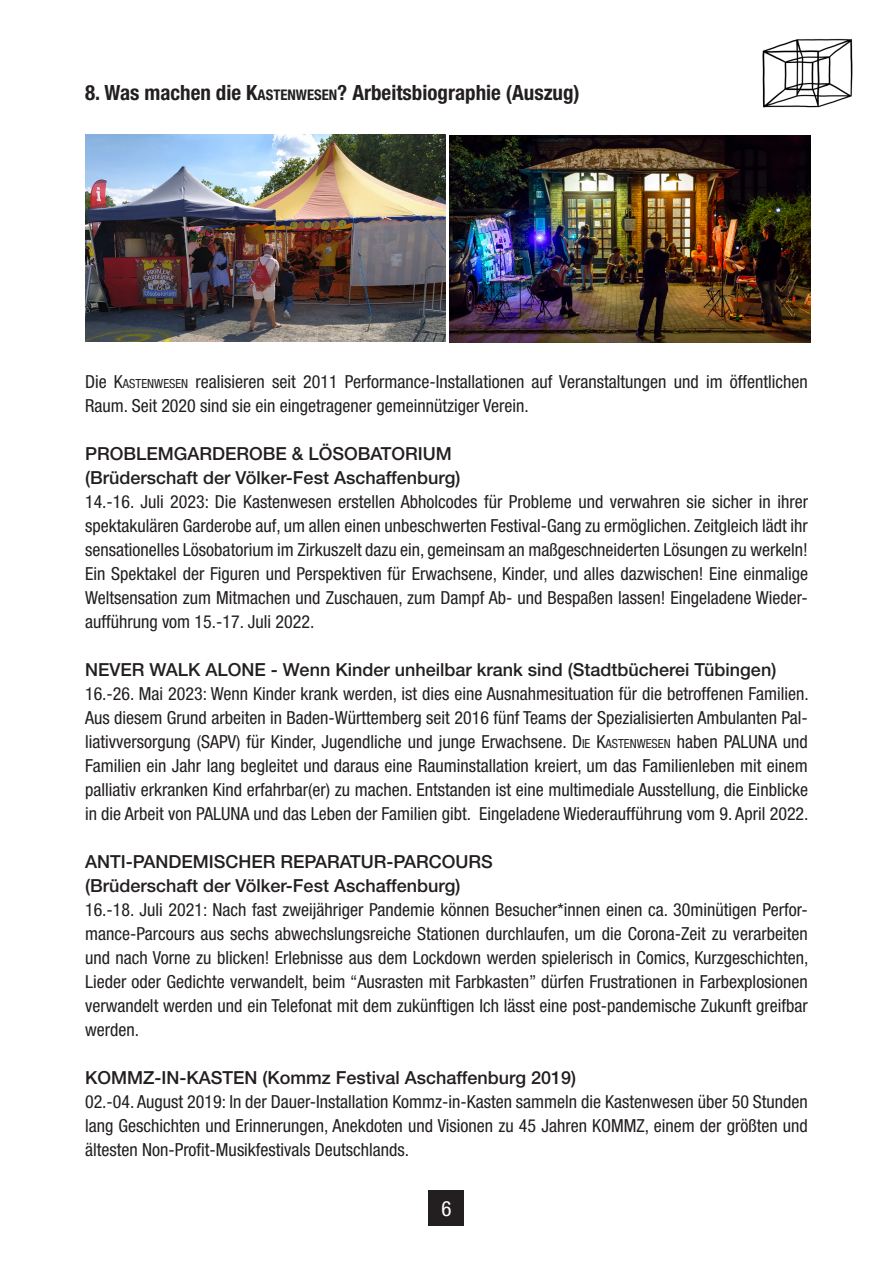
<style>
.page{position:relative;width:893px;height:1263px;background:#fff}
.page>*{position:absolute;margin:0;border:0;box-sizing:border-box;transform-origin:0 0}
.Header_Neu{font:700 condensed 21px "Helvetica Neue LT Std";color:#231f20}
.t1{font:condensed 21px "Helvetica Neue LT Std";color:#fff}
.copy{font:condensed 18px/24px "Helvetica Neue LT Std";color:#231f20;text-align:justify}
.copy-2{font:500 18px "Helvetica Neue LT Std";color:#231f20}
.s1{font-style:inherit}
.s2{font-size:14.7px}
.s3{font-size:12.6px}
</style>
<div class="page">
<div style="left:429px;top:1190px;width:35px;height:35px;background:#231f20"></div>
<img style="left:762px;top:38px;width:91px;height:70px">
<img style="left:450px;top:135px;width:360px;height:208px">
<img style="left:85px;top:134px;width:361px;height:208px">
<p class="Header_Neu" style="left:85px;top:80px;width:496px">8. Was machen die <span class="s1">K</span><span class="s2">ASTENWESEN</span>? Arbeitsbiographie (Auszug)</p>
<p class="copy" style="left:85px;top:370px;width:724px">Die <span class="s1">K</span><span class="s3">ASTENWESEN</span> realisieren seit 2011 Performance-Installationen auf Veranstaltungen und im öffentlichen<br>Raum. Seit 2020 sind sie ein eingetragener gemeinnütziger Verein.</p>
<p class="copy-2" style="left:85px;top:443px;width:368px">PROBLEMGARDEROBE &amp; LÖSOBATORIUM</p>
<p class="copy-2" style="left:85px;top:467px;width:377px">(Brüderschaft der Völker-Fest Aschaffenburg)</p>
<p class="copy" style="left:85px;top:490px;width:724px">14.-16. Juli 2023: Die Kastenwesen erstellen Abholcodes für Probleme und verwahren sie sicher in ihrer spektakulären Garderobe auf, um allen einen unbeschwerten Festival-Gang zu ermöglichen. Zeitgleich lädt ihr sensationelles Lösobatorium im Zirkuszelt dazu ein, gemeinsam an maßgeschneiderten Lösungen zu werkeln!<br>Ein Spektakel der Figuren und Perspektiven für Erwachsene, Kinder, und alles dazwischen! Eine einmalige Weltsensation zum Mitmachen und Zuschauen, zum Dampf Ab- und Bespaßen lassen! Eingeladene Wieder&shy;aufführung vom 15.-17. Juli 2022.</p>
<p class="copy-2" style="left:85px;top:659px;width:693px">NEVER WALK ALONE - Wenn Kinder unheilbar krank sind (Stadtbücherei Tübingen)</p>
<p class="copy" style="left:85px;top:682px;width:725px">16.-26. Mai 2023: Wenn Kinder krank werden, ist dies eine Ausnahmesituation für die betroffenen Familien.<br>Aus diesem Grund arbeiten in Baden-Württemberg seit 2016 fünf Teams der Spezialisierten Ambulanten Pal&shy;liativversorgung (SAPV) für Kinder, Jugendliche und junge Erwachsene. <span class="s1">D</span><span class="s3">IE</span> <span class="s1">K</span><span class="s3">ASTENWESEN</span> haben PALUNA und Familien ein Jahr lang begleitet und daraus eine Rauminstallation kreiert, um das Familienleben mit einem palliativ erkranken Kind erfahrbar(er) zu machen. Entstanden ist eine multimediale Ausstellung, die Einblicke in die Arbeit von PALUNA und das Leben der Familien gibt. Eingeladene Wiederaufführung vom 9. April 2022.</p>
<p class="copy-2" style="left:85px;top:851px;width:409px">ANTI-PANDEMISCHER REPARATUR-PARCOURS</p>
<p class="copy-2" style="left:85px;top:875px;width:377px">(Brüderschaft der Völker-Fest Aschaffenburg)</p>
<p class="copy" style="left:85px;top:898px;width:725px">16.-18. Juli 2021: Nach fast zweijähriger Pandemie können Besucher*innen einen ca. 30minütigen Perfor&shy;mance-Parcours aus sechs abwechslungsreiche Stationen durchlaufen, um die Corona-Zeit zu verarbeiten und nach Vorne zu blicken! Erlebnisse aus dem Lockdown werden spielerisch in Comics, Kurzgeschichten, Lieder oder Gedichte verwandelt, beim “Ausrasten mit Farbkasten” dürfen Frustrationen in Farbexplosionen verwandelt werden und ein Telefonat mit dem zukünftigen Ich lässt eine post-pandemische Zukunft greifbar werden.</p>
<p class="copy-2" style="left:85px;top:1067px;width:493px">KOMMZ-IN-KASTEN (Kommz Festival Aschaffenburg 2019)</p>
<p class="copy" style="left:85px;top:1090px;width:724px">02.-04. August 2019: In der Dauer-Installation Kommz-in-Kasten sammeln die Kastenwesen über 50 Stunden lang Geschichten und Erinnerungen, Anekdoten und Visionen zu 45 Jahren KOMMZ, einem der größten und ältesten Non-Profit-Musikfestivals Deutschlands.</p>
<p class="t1" style="left:441px;top:1196px;width:12px">6</p>
</div>
